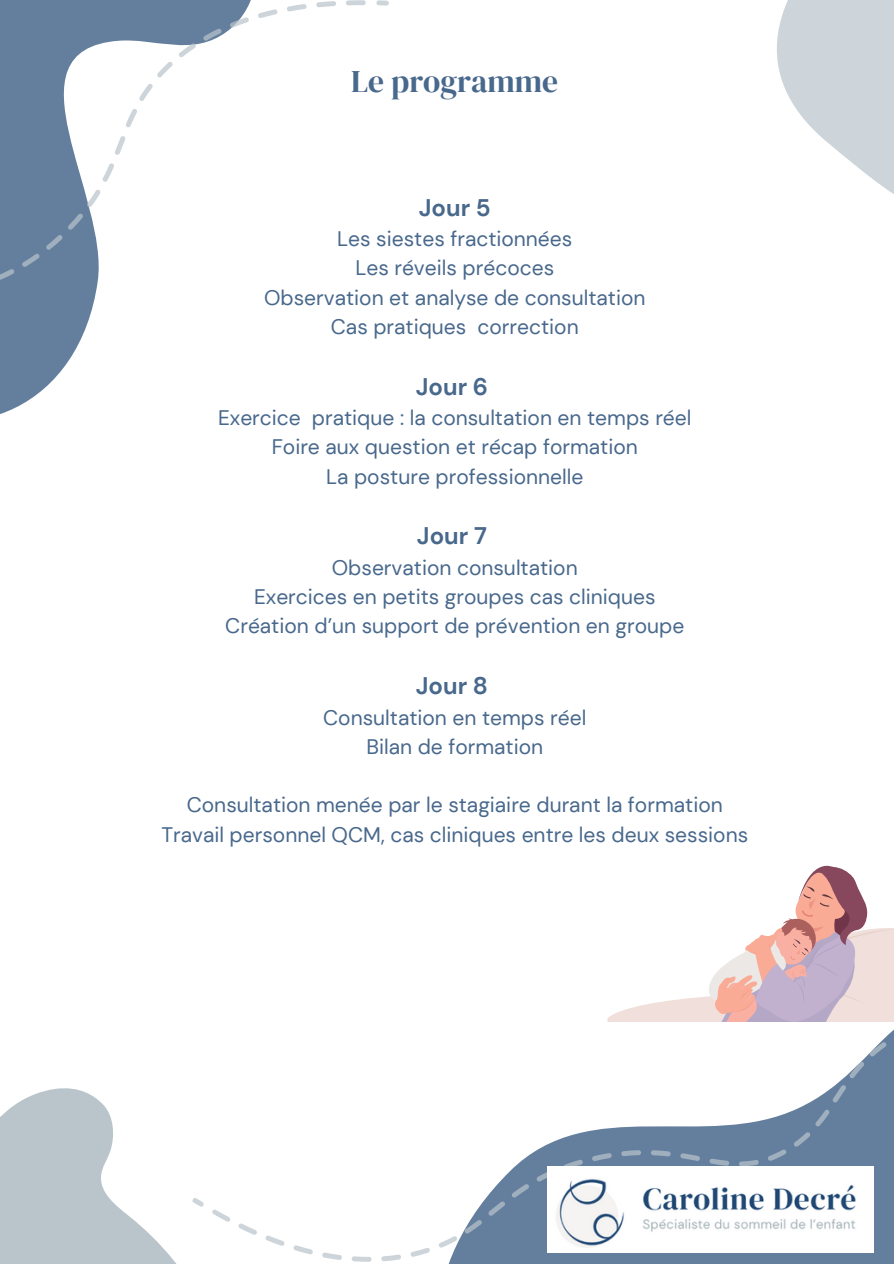
<style>
.page{position:relative;width:894px;height:1264px;background:#fff}
.page>*{position:absolute;margin:0;border:0;box-sizing:border-box;transform-origin:0 0}
.t1{font:31.5px "DM Serif Display";color:#48688c}
.t2{font:700 24px "DM Sans";color:#48688c}
.t3{font:21px "DM Sans";color:#48688c}
</style>
<div class="page">
<svg style="left:777px;top:0;width:116px;height:194px"></svg>
<svg style="left:0;top:0;width:365px;height:414px"></svg>
<svg style="left:376px;top:0;width:12px;height:6px"></svg>
<svg style="left:228px;top:928px;width:665px;height:335px"></svg>
<svg style="left:0;top:1088px;width:228px;height:175px"></svg>
<svg style="left:607px;top:865px;width:285px;height:156px"></svg>
<img style="left:547px;top:1166px;width:326px;height:86px">
<p class="t1" style="left:351px;top:59px;width:208px">Le programme</p>
<p class="t2" style="left:418px;top:192px;width:73px">Jour 5</p>
<p class="t3" style="left:337px;top:225px;width:236px">Les siestes fractionnées</p>
<h1 class="t3" style="left:355px;top:254px;width:200px">Les réveils précoces</h1>
<p class="t3" style="left:264px;top:284px;width:383px">Observation et analyse de consultation</p>
<p class="t3" style="left:331px;top:313px;width:249px">Cas pratiques correction</p>
<p class="t2" style="left:415px;top:371px;width:74px">Jour 6</p>
<p class="t3" style="left:218px;top:404px;width:475px">Exercice pratique : la consultation en temps réel</p>
<p class="t3" style="left:271px;top:433px;width:367px">Foire aux question et récap formation</p>
<p class="t3" style="left:326px;top:463px;width:259px">La posture professionnelle</p>
<p class="t2" style="left:417px;top:520px;width:71px">Jour 7</p>
<p class="t3" style="left:332px;top:554px;width:247px">Observation consultation</p>
<p class="t3" style="left:254px;top:583px;width:403px">Exercices en petits groupes cas cliniques</p>
<p class="t3" style="left:225px;top:612px;width:460px">Création d’un support de prévention en groupe</p>
<p class="t2" style="left:415px;top:670px;width:74px">Jour 8</p>
<p class="t3" style="left:323px;top:703px;width:265px">Consultation en temps réel</p>
<p class="t3" style="left:366px;top:733px;width:178px">Bilan de formation</p>
<p class="t3" style="left:187px;top:791px;width:537px">Consultation menée par le stagiaire durant la formation</p>
<p class="t3" style="left:161px;top:820px;width:588px">Travail personnel QCM, cas cliniques entre les deux sessions</p>
</div>
